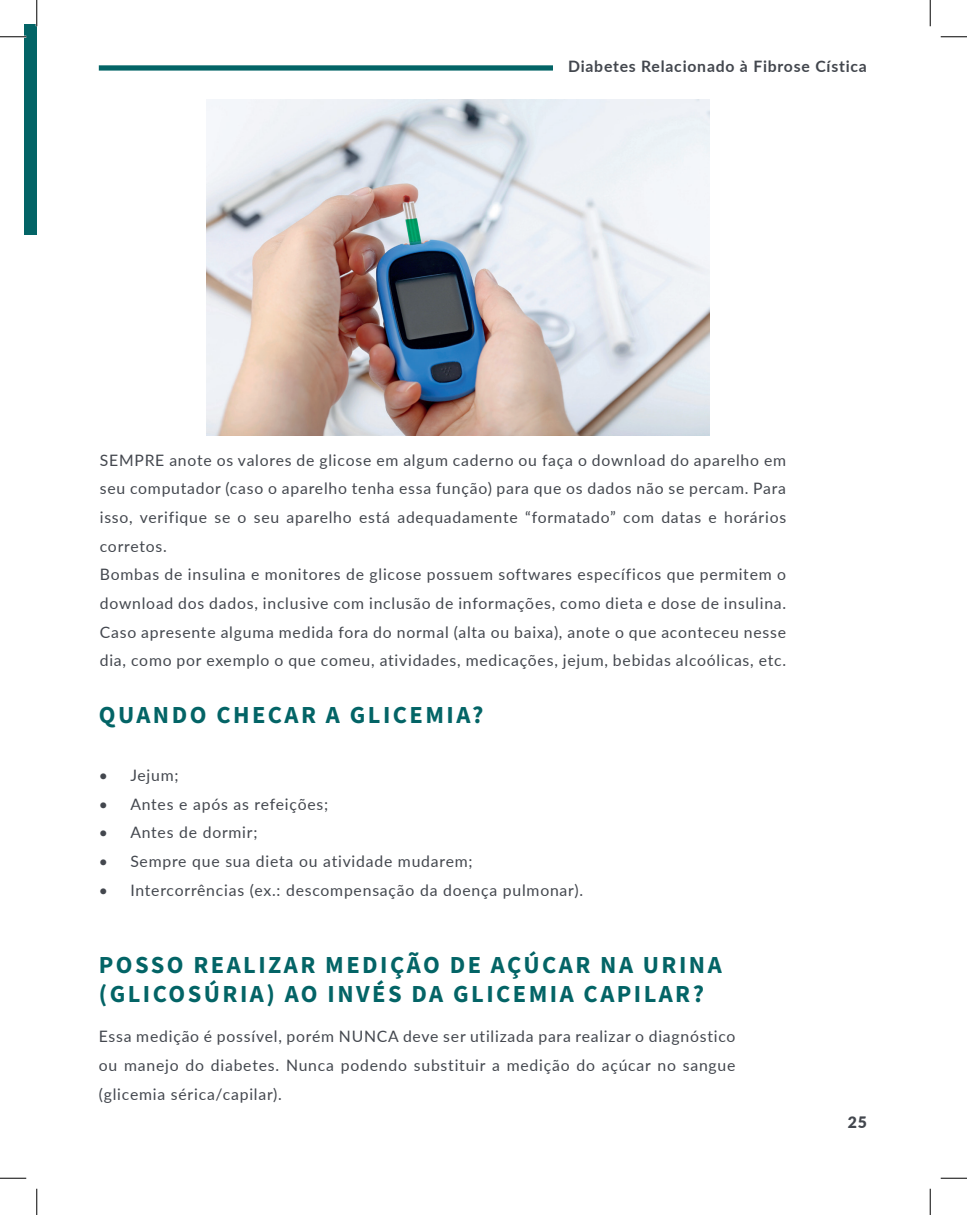
<style>
.page{position:relative;width:967px;height:1215px;background:#fff}
.page>*{position:absolute;margin:0;border:0;box-sizing:border-box;transform-origin:0 0}
.t1{font:700 24.5px/29.4px "Source Sans Pro";letter-spacing:.1em;color:#036466}
.t2{font:15.75px/28.7px "Lato";letter-spacing:.05em;color:#43474e}
.t3{font:700 15.75px "Lato";letter-spacing:.05em;color:#43474e}
.t4{font:900 15.75px "Lato";color:#43474e}
</style>
<div class="page">
<div style="left:24px;top:24px;width:13px;height:211px;background:#036466"></div>
<img style="left:207px;top:100px;width:503px;height:335px">
<div style="left:99px;top:65px;width:454px;height:6px;background:#036466"></div>
<hr style="left:0;top:36px;width:26px;height:2px;background:#fff">
<svg style="left:0;top:36px;width:26px;height:1px"></svg>
<svg style="left:940px;top:36px;width:26px;height:1px"></svg>
<svg style="left:0;top:1177px;width:26px;height:1px"></svg>
<svg style="left:940px;top:1177px;width:26px;height:1px"></svg>
<svg style="left:36px;top:0;width:1px;height:26px"></svg>
<svg style="left:36px;top:1188px;width:1px;height:26px"></svg>
<svg style="left:929px;top:0;width:1px;height:26px"></svg>
<svg style="left:929px;top:1188px;width:1px;height:26px"></svg>
<p class="t3" style="left:568px;top:54px;width:300px">Diabetes Relacionado à Fibrose Cística</p>
<p class="t2" style="left:100px;top:445px;width:688px">SEMPRE anote os valores de glicose em algum caderno ou faça o download do aparelho em seu computador (caso o aparelho tenha essa função) para que os dados não se percam. Para isso, verifique se o seu aparelho está adequadamente “formatado” com datas e horários corretos.<br>Bombas de insulina e monitores de glicose possuem softwares específicos que permitem o download dos dados, inclusive com inclusão de informações, como dieta e dose de insulina.<br>Caso apresente alguma medida fora do normal (alta ou baixa), anote o que aconteceu nesse dia, como por exemplo o que comeu, atividades, medicações, jejum, bebidas alcoólicas, etc.</p>
<h1 class="t1" style="left:99px;top:700px;width:386px">QUANDO CHECAR A GLICEMIA?</h1>
<p class="t2" style="left:99px;top:760px;width:81px">• Jejum;</p>
<p class="t2" style="left:99px;top:789px;width:231px">• Antes e após as refeições;</p>
<p class="t2" style="left:99px;top:817px;width:160px">• Antes de dormir;</p>
<p class="t2" style="left:99px;top:846px;width:375px">• Sempre que sua dieta ou atividade mudarem;</p>
<p class="t2" style="left:99px;top:875px;width:486px">• Intercorrências (ex.: descompensação da doença pulmonar).</p>
<h1 class="t1" style="left:99px;top:949px;width:624px">POSSO REALIZAR MEDIÇÃO DE AÇÚCAR NA URINA (GLICOSÚRIA) AO INVÉS DA GLICEMIA CAPILAR?</h1>
<p class="t2" style="left:99px;top:1021px;width:638px;text-align:justify">Essa medição é possível, porém NUNCA deve ser utilizada para realizar o diagnóstico ou manejo do diabetes. Nunca podendo substituir a medição do açúcar no sangue (glicemia sérica/capilar).</p>
<p class="t4" style="left:847px;top:1110px;width:21px">25</p>
</div>
